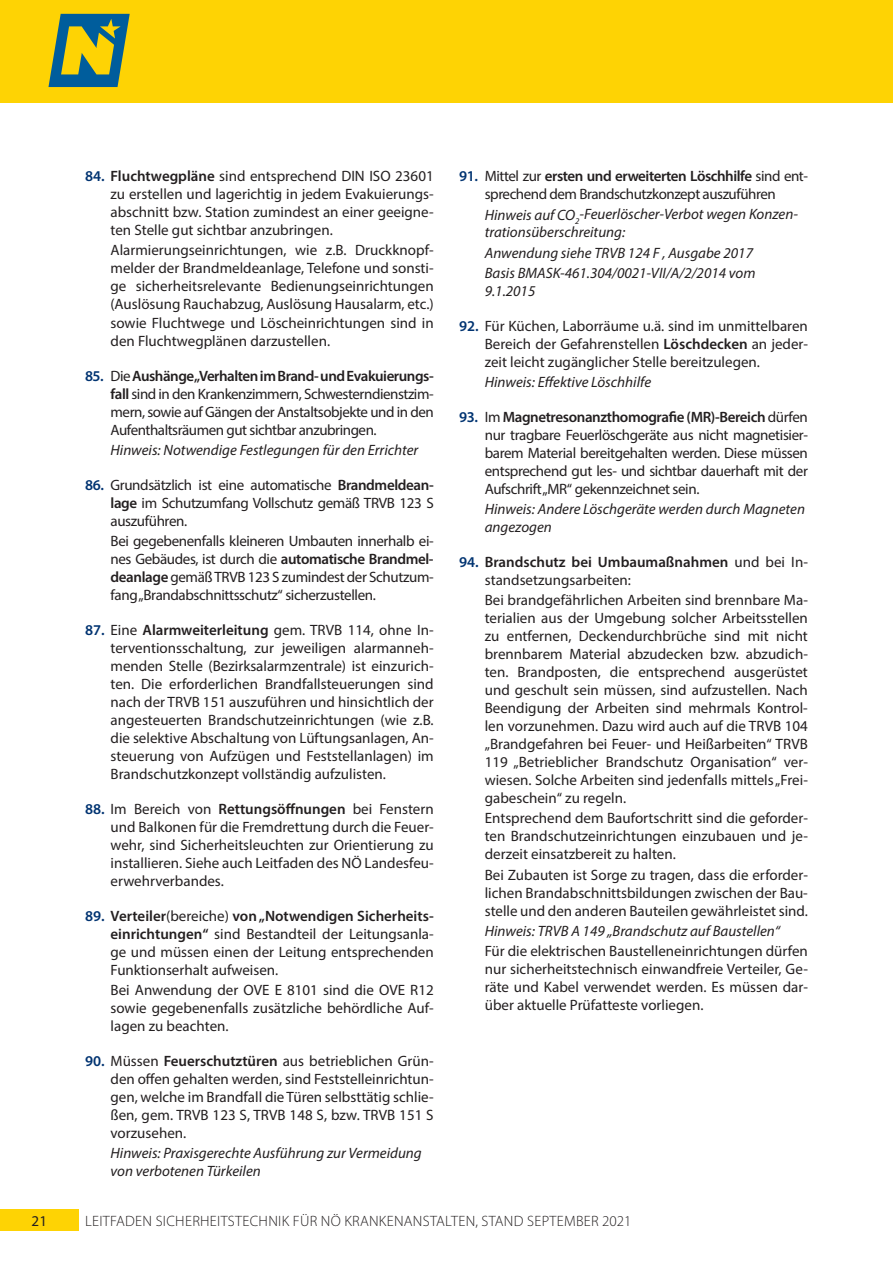
<style>
.page{position:relative;width:893px;height:1263px;background:#fff}
.page>*{position:absolute;margin:0;border:0;box-sizing:border-box;transform-origin:0 0}
.t1{font:15px/18px "Myriad Pro";color:#231f20;text-align:justify}
.t2{font:italic 15px/18px "Myriad Pro";color:#231f20}
.t3{font:15px/18px "Myriad Pro";letter-spacing:-.03em;color:#231f20;text-align:center}
.t4{font:300 15px "Myriad Pro";letter-spacing:.02em;color:#231f20}
.s1{font-weight:600;color:#013371}
.s2{font-weight:600}
</style>
<div class="page">
<div style="left:0;top:0;width:893px;height:103px;background:#fed304"></div>
<svg style="left:48px;top:14px;width:82px;height:73px"></svg>
<div style="left:0;top:1210px;width:79px;height:21px;background:#fed304"></div>
<p class="t1" style="left:111px;top:167px;width:325px;text-indent:-26px"><span class="s1">84.</span> <span class="s2">Fluchtwegpläne</span> sind entsprechend DIN ISO 23601 zu erstellen und lagerichtig in jedem Evakuierungs&shy;abschnitt bzw. Station zumindest an einer geeigne&shy;ten Stelle gut sichtbar anzubringen.</p>
<p class="t1" style="left:111px;top:241px;width:325px">Alarmierungseinrichtungen, wie z.B. Druckknopf&shy;melder der Brandmeldeanlage, Telefone und sonsti&shy;ge sicherheitsrelevante Bedienungseinrichtungen (Auslösung Rauchabzug, Auslösung Hausalarm, etc.) sowie Fluchtwege und Löscheinrichtungen sind in den Fluchtwegplänen darzustellen.</p>
<p class="t1" style="left:111px;top:366px;width:325px;text-indent:-26px"><span class="s1">85.</span> Die <span class="s2">Aushänge „Verhalten im Brand- und Evakuierungs&shy;fall</span> sind in den Krankenzimmern, Schwesterndienstzim&shy;mern, sowie auf Gängen der Anstaltsobjekte und in den Aufenthaltsräumen gut sichtbar anzubringen.</p>
<p class="t2" style="left:111px;top:440px;width:309px">Hinweis: Notwendige Festlegungen für den Errichter</p>
<p class="t1" style="left:111px;top:475px;width:325px;text-indent:-26px"><span class="s1">86.</span> Grundsätzlich ist eine automatische <span class="s2">Brandmeldean&shy;lage</span> im Schutzumfang Vollschutz gemäß TRVB 123 S auszuführen.</p>
<p class="t1" style="left:111px;top:531px;width:325px">Bei gegebenenfalls kleineren Umbauten innerhalb ei&shy;nes Gebäudes, ist durch die <span class="s2">automatische Brandmel&shy;deanlage</span> gemäß TRVB 123 S zumindest der Schutzum&shy;fang „Brandabschnittsschutz“ sicherzustellen.</p>
<p class="t1" style="left:111px;top:620px;width:325px;text-indent:-26px"><span class="s1">87.</span> Eine <span class="s2">Alarmweiterleitung</span> gem. TRVB 114, ohne In&shy;terventionsschaltung, zur jeweiligen alarmanneh&shy;menden Stelle (Bezirksalarmzentrale) ist einzurich&shy;ten. Die erforderlichen Brandfallsteuerungen sind nach der TRVB 151 auszuführen und hinsichtlich der angesteuerten Brandschutzeinrichtungen (wie z.B. die selektive Abschaltung von Lüftungsanlagen, An&shy;steuerung von Aufzügen und Feststellanlagen) im Brandschutzkonzept vollständig aufzulisten.</p>
<p class="t1" style="left:111px;top:799px;width:325px;text-indent:-26px"><span class="s1">88.</span> Im Bereich von <span class="s2">Rettungsöffnungen</span> bei Fenstern und Balkonen für die Fremdrettung durch die Feuer&shy;wehr, sind Sicherheitsleuchten zur Orientierung zu installieren. Siehe auch Leitfaden des NÖ Landesfeu&shy;erwehrverbandes.</p>
<p class="t1" style="left:111px;top:907px;width:325px;text-indent:-26px"><span class="s1">89.</span> <span class="s2">Verteiler</span>(bereiche) <span class="s2">von „Notwendigen Sicherheits&shy;einrichtungen“</span> sind Bestandteil der Leitungsanla&shy;ge und müssen einen der Leitung entsprechenden Funktionserhalt aufweisen.</p>
<p class="t1" style="left:111px;top:981px;width:325px">Bei Anwendung der OVE E 8101 sind die OVE R12 sowie gegebenenfalls zusätzliche behördliche Auf&shy;lagen zu beachten.</p>
<p class="t1" style="left:111px;top:1052px;width:325px;text-indent:-26px"><span class="s1">90.</span> Müssen <span class="s2">Feuerschutztüren</span> aus betrieblichen Grün&shy;den offen gehalten werden, sind Feststelleinrichtun&shy;gen, welche im Brandfall die Türen selbsttätig schlie&shy;ßen, gem. TRVB 123 S, TRVB 148 S, bzw. TRVB 151 S vorzusehen.</p>
<p class="t2" style="left:111px;top:1144px;width:313px">Hinweis: Praxisgerechte Ausführung zur Vermeidung von verbotenen Türkeilen</p>
<p class="t3" style="left:459px;top:167px;width:350px"><span class="s1">91.</span> Mittel zur <span class="s2">ersten und erweiterten Löschhilfe</span> sind ent&shy;sprechend dem Brandschutzkonzept auszuführen</p>
<p class="t2" style="left:485px;top:205px;width:315px">Hinweis auf CO<sub>2</sub>-Feuerlöscher-Verbot wegen Konzen&shy;trationsüberschreitung:</p>
<p class="t2" style="left:485px;top:242px;width:272px;line-height:20.1px">Anwendung siehe TRVB 124 F , Ausgabe 2017<br>Basis BMASK-461.304/0021-VII/A/2/2014 vom</p>
<p class="t2" style="left:485px;top:281px;width:52px">9.1.2015</p>
<p class="t1" style="left:485px;top:316px;width:325px;text-indent:-26px"><span class="s1">92.</span> Für Küchen, Laborräume u.ä. sind im unmittelbaren Bereich der Gefahrenstellen <span class="s2">Löschdecken</span> an jeder&shy;zeit leicht zugänglicher Stelle bereitzulegen.</p>
<p class="t2" style="left:485px;top:373px;width:168px">Hinweis: Effektive Löschhilfe</p>
<p class="t1" style="left:485px;top:408px;width:325px;text-indent:-26px"><span class="s1">93.</span> Im <span class="s2">Magnetresonanzthomografie (MR)-Bereich</span> dürfen nur tragbare Feuerlöschgeräte aus nicht magnetisier&shy;barem Material bereitgehalten werden. Diese müssen entsprechend gut les- und sichtbar dauerhaft mit der Aufschrift „MR“ gekennzeichnet sein.</p>
<p class="t2" style="left:485px;top:500px;width:322px">Hinweis: Andere Löschgeräte werden durch Magneten angezogen</p>
<p class="t1" style="left:485px;top:553px;width:325px;text-indent:-26px"><span class="s1">94.</span> <span class="s2">Brandschutz bei Umbaumaßnahmen</span> und bei In&shy;standsetzungsarbeiten:</p>
<p class="t1" style="left:485px;top:591px;width:325px">Bei brandgefährlichen Arbeiten sind brennbare Ma&shy;terialien aus der Umgebung solcher Arbeitsstellen zu entfernen, Deckendurchbrüche sind mit nicht brennbarem Material abzudecken bzw. abzudich&shy;ten. Brandposten, die entsprechend ausgerüstet und geschult sein müssen, sind aufzustellen. Nach Beendigung der Arbeiten sind mehrmals Kontrol&shy;len vorzunehmen. Dazu wird auch auf die TRVB 104 „Brandgefahren bei Feuer- und Heißarbeiten“ TRVB 119 „Betrieblicher Brandschutz Organisation“ ver&shy;wiesen. Solche Arbeiten sind jedenfalls mittels „Frei&shy;gabeschein“ zu regeln.</p>
<p class="t1" style="left:485px;top:809px;width:325px">Entsprechend dem Baufortschritt sind die geforder&shy;ten Brandschutzeinrichtungen einzubauen und je&shy;derzeit einsatzbereit zu halten.</p>
<p class="t1" style="left:485px;top:865px;width:325px">Bei Zubauten ist Sorge zu tragen, dass die erforder&shy;lichen Brandabschnittsbildungen zwischen der Bau&shy;stelle und den anderen Bauteilen gewährleistet sind.</p>
<p class="t2" style="left:485px;top:921px;width:297px">Hinweis: TRVB A 149 „Brandschutz auf Baustellen“</p>
<p class="t1" style="left:485px;top:941px;width:325px">Für die elektrischen Baustelleneinrichtungen dürfen nur sicherheitstechnisch einwandfreie Verteiler, Ge&shy;räte und Kabel verwendet werden. Es müssen dar&shy;über aktuelle Prüfatteste vorliegen.</p>
<p class="t1" style="left:32px;top:1212px;width:17px">21</p>
<p class="t4" style="left:85px;top:1212px;width:548px">LEITFADEN SICHERHEITSTECHNIK FÜR NÖ KRANKENANSTALTEN, STAND SEPTEMBER 2021</p>
</div>
